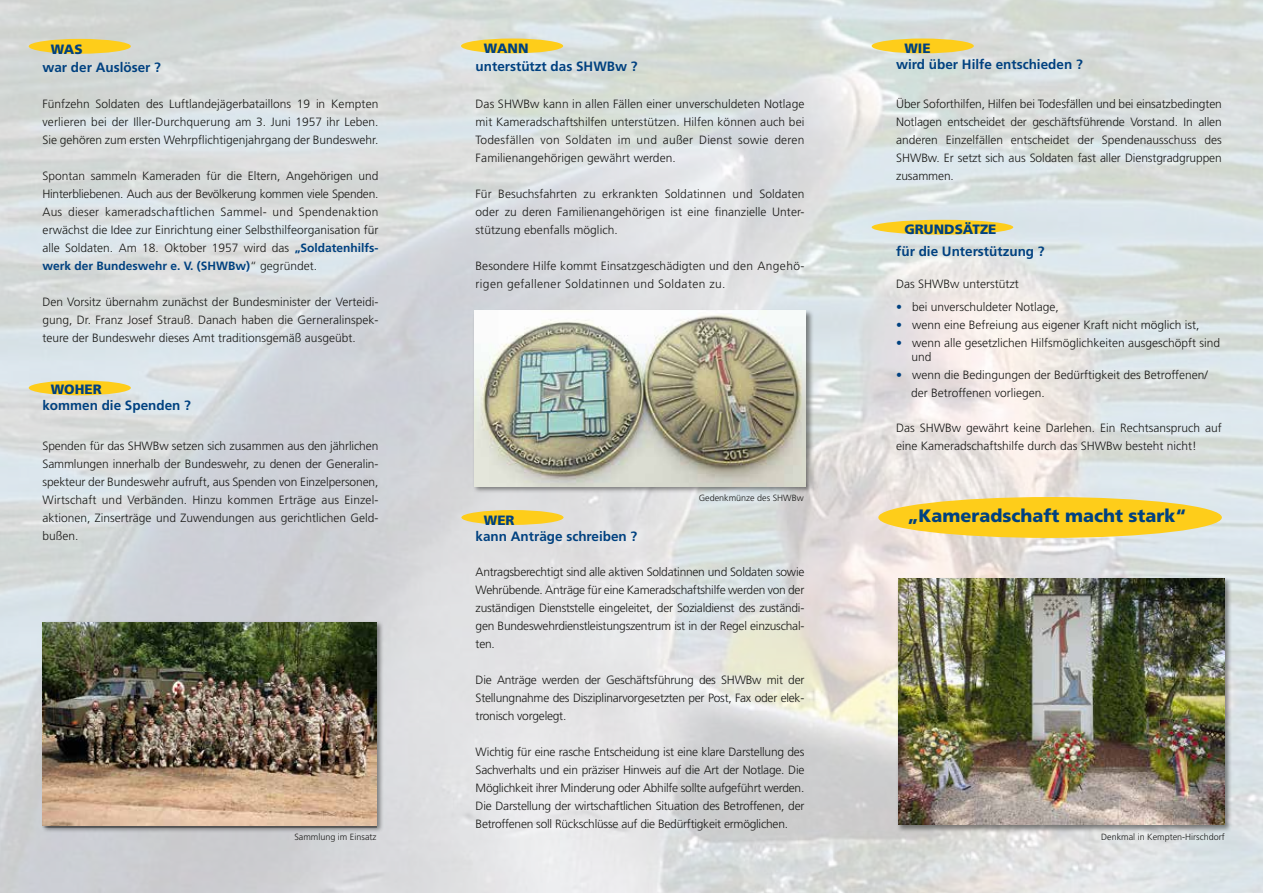
<style>
.page{position:relative;width:1263px;height:893px;background:#fff}
.page>*{position:absolute;margin:0;border:0;box-sizing:border-box;transform-origin:0 0}
.t1{font:900 18px "Frutiger LT Std";color:#004180}
.t2{font:700 13.5px "Frutiger LT Std";color:#004180}
.t3{font:900 13.5px "Frutiger LT Std";color:#004180}
.t4{font:300 12px/18px "Frutiger LT Std";color:#1a1a18;text-align:justify}
.t5{font:300 12px/18px "Frutiger LT Std";letter-spacing:.03em;color:#1a1a18}
.t6{font:300 9px "Frutiger LT Std";color:#1a1a18}
.s1{font-weight:700;color:#004180}
.s2{color:#004180}
</style>
<div class="page">
<img style="left:0;top:0;width:1263px;height:893px">
<div style="left:872px;top:39px;width:102px;height:14px;background:#fecd1a;border-radius:50%"></div>
<div style="left:872px;top:220px;width:141px;height:15px;background:#fecd1a;border-radius:50%"></div>
<div style="left:878px;top:497px;width:344px;height:41px;background:#fecd1a;border-radius:50%"></div>
<div style="left:896px;top:577px;width:336px;height:255px;background:#1a1a18;opacity:.5"></div>
<img style="left:898px;top:579px;width:326px;height:246px">
<div style="left:461px;top:39px;width:102px;height:14px;background:#fecd1a;border-radius:50%"></div>
<div style="left:461px;top:510px;width:102px;height:15px;background:#fecd1a;border-radius:50%"></div>
<div style="left:29px;top:39px;width:102px;height:15px;background:#fecd1a;border-radius:50%"></div>
<div style="left:29px;top:380px;width:102px;height:15px;background:#fecd1a;border-radius:50%"></div>
<div style="left:41px;top:620px;width:343px;height:213px;background:#1a1a18;opacity:.5"></div>
<img style="left:43px;top:622px;width:333px;height:203px">
<div style="left:472px;top:309px;width:342px;height:185px;background:#1a1a18;opacity:.5"></div>
<img style="left:474px;top:311px;width:332px;height:175px">
<p class="t3" style="left:51px;top:41px;width:34px">WAS</p>
<p class="t2" style="left:42px;top:59px;width:120px">war der Auslöser ?</p>
<p class="t4" style="left:42px;top:95px;width:337px">Fünfzehn Soldaten des Luftlandejägerbataillons 19 in Kempten verlieren bei der Iller-Durchquerung am 3. Juni 1957 ihr Leben.<br>Sie gehören zum ersten Wehrpflichtigenjahrgang der Bundeswehr.</p>
<p class="t4" style="left:42px;top:167px;width:337px">Spontan sammeln Kameraden für die Eltern, Angehörigen und Hinterbliebenen. Auch aus der Bevölkerung kommen viele Spenden.<br>Aus dieser kameradschaftlichen Sammel- und Spendenaktion erwächst die Idee zur Einrichtung einer Selbsthilfeorganisation für alle Soldaten. Am 18. Oktober 1957 wird das <span class="s1">„Soldatenhilfs&shy;werk der Bundeswehr e. V. (SHWBw)</span>“ gegründet.</p>
<p class="t4" style="left:42px;top:293px;width:337px">Den Vorsitz übernahm zunächst der Bundesminister der Verteidi&shy;gung, Dr. Franz Josef Strauß. Danach haben die Gerneralinspek&shy;teure der Bundeswehr dieses Amt traditionsgemäß ausgeübt.</p>
<p class="t3" style="left:51px;top:381px;width:53px">WOHER</p>
<p class="t2" style="left:42px;top:398px;width:150px">kommen die Spenden ?</p>
<p class="t4" style="left:42px;top:437px;width:337px">Spenden für das SHWBw setzen sich zusammen aus den jährlichen Sammlungen innerhalb der Bundeswehr, zu denen der Generalin&shy;spekteur der Bundeswehr aufruft, aus Spenden von Einzelpersonen, Wirtschaft und Verbänden. Hinzu kommen Erträge aus Einzel&shy;aktionen, Zinserträge und Zuwendungen aus gerichtlichen Geld&shy;bußen.</p>
<p class="t3" style="left:484px;top:40px;width:46px">WANN</p>
<p class="t2" style="left:476px;top:58px;width:164px">unterstützt das SHWBw ?</p>
<p class="t4" style="left:476px;top:95px;width:330px">Das SHWBw kann in allen Fällen einer unverschuldeten Notlage mit Kameradschaftshilfen unterstützen. Hilfen können auch bei Todesfällen von Soldaten im und außer Dienst sowie deren Familienangehörigen gewährt werden.</p>
<p class="t4" style="left:476px;top:185px;width:330px">Für Besuchsfahrten zu erkrankten Soldatinnen und Soldaten oder zu deren Familienangehörigen ist eine finanzielle Unter&shy;stützung ebenfalls möglich.</p>
<p class="t5" style="left:476px;top:257px;width:330px">Besondere Hilfe kommt Einsatzgeschädigten und den Angehö&shy;rigen gefallener Soldatinnen und Soldaten zu.</p>
<p class="t6" style="left:699px;top:493px;width:107px">Gedenkmünze des SHWBw</p>
<p class="t3" style="left:484px;top:512px;width:32px">WER</p>
<p class="t2" style="left:476px;top:528px;width:163px">kann Anträge schreiben ?</p>
<p class="t4" style="left:476px;top:563px;width:330px">Antragsberechtigt sind alle aktiven Soldatinnen und Soldaten sowie Wehrübende. Anträge für eine Kameradschaftshilfe werden von der zuständigen Dienststelle eingeleitet, der Sozialdienst des zuständi&shy;gen Bundeswehrdienstleistungszentrum ist in der Regel einzuschal&shy;ten.</p>
<p class="t4" style="left:476px;top:671px;width:330px">Die Anträge werden der Geschäftsführung des SHWBw mit der Stellungnahme des Disziplinarvorgesetzten per Post, Fax oder elek&shy;tronisch vorgelegt.</p>
<p class="t4" style="left:476px;top:743px;width:330px">Wichtig für eine rasche Entscheidung ist eine klare Darstellung des Sachverhalts und ein präziser Hinweis auf die Art der Notlage. Die Möglichkeit ihrer Minderung oder Abhilfe sollte aufgeführt werden.<br>Die Darstellung der wirtschaftlichen Situation des Betroffenen, der Betroffenen soll Rückschlüsse auf die Bedürftigkeit ermöglichen.</p>
<p class="t3" style="left:904px;top:40px;width:28px">WIE</p>
<p class="t2" style="left:896px;top:57px;width:188px">wird über Hilfe entschieden ?</p>
<p class="t4" style="left:896px;top:95px;width:327px">Über Soforthilfen, Hilfen bei Todesfällen und bei einsatzbedingten Notlagen entscheidet der geschäftsführende Vorstand. In allen anderen Einzelfällen entscheidet der Spendenausschuss des SHWBw. Er setzt sich aus Soldaten fast aller Dienstgradgruppen zusammen.</p>
<p class="t3" style="left:904px;top:221px;width:94px">GRUNDSÄTZE</p>
<p class="t2" style="left:896px;top:244px;width:150px">für die Unterstützung ?</p>
<p class="t4" style="left:896px;top:275px;width:124px">Das SHWBw unterstützt</p>
<p class="t4" style="left:896px;top:298px;width:164px"><span class="s2">•</span> bei unverschuldeter Notlage,</p>
<p class="t4" style="left:896px;top:316px;width:305px"><span class="s2">•</span> wenn eine Befreiung aus eigener Kraft nicht möglich ist,</p>
<p class="t4" style="left:911px;top:335px;width:310px;line-height:14.4px;text-indent:-15px"><span class="s2">•</span> wenn alle gesetzlichen Hilfsmöglichkeiten ausgeschöpft sind und</p>
<p class="t4" style="left:911px;top:366px;width:298px;text-indent:-15px"><span class="s2">•</span> wenn die Bedingungen der Bedürftigkeit des Betroffenen/ der Betroffenen vorliegen.</p>
<p class="t4" style="left:896px;top:419px;width:327px">Das SHWBw gewährt keine Darlehen. Ein Rechtsanspruch auf eine Kameradschaftshilfe durch das SHWBw besteht nicht!</p>
<h1 class="t1" style="left:907px;top:505px;width:280px">„Kameradschaft macht stark“</h1>
<p class="t6" style="left:294px;top:832px;width:83px">Sammlung im Einsatz</p>
<p class="t6" style="left:1101px;top:832px;width:125px">Denkmal in Kempten-Hirschdorf</p>
</div>
